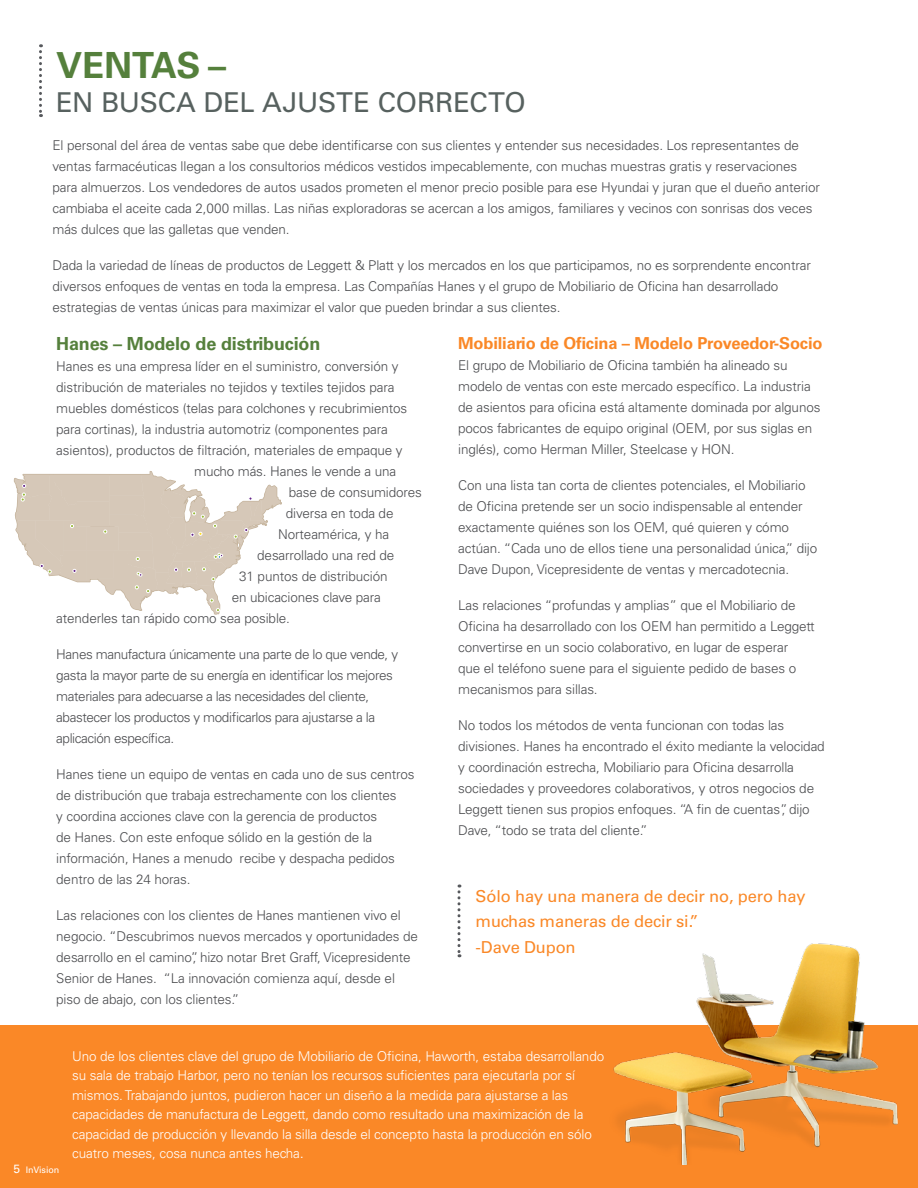
<style>
.page{position:relative;width:918px;height:1188px;background:#fff}
.page>*{position:absolute;margin:0;border:0;box-sizing:border-box;transform-origin:0 0}
.t1{font:700 36px "Univers";letter-spacing:-.01em;color:#55803c}
.t2{font:27.3px "Univers";letter-spacing:-.005em;color:#57615f}
.t3{font:700 18px "Univers";letter-spacing:-.01em;color:#55803c}
.t4{font:16.5px/25.5px "Univers";letter-spacing:-.01em;color:#fa8827}
.t5{font:700 16.5px "Univers";letter-spacing:-.01em;color:#fa8827}
.t6{font:300 13.5px/21px "Univers";letter-spacing:-.01em;color:#4b4c4f}
.t7{font:300 13.5px/19.5px "Univers";letter-spacing:-.01em;color:#fff}
.t8{font:300 13.5px/21px "Univers";letter-spacing:-.03em;color:#4b4c4f}
.t9{font:9px "Univers";letter-spacing:-.01em;color:#fff}
.s1{font-size:12px}
.s2{font-size:15px}
</style>
<div class="page">
<svg style="left:13px;top:471px;width:269px;height:144px"></svg>
<div style="left:0;top:1025px;width:918px;height:163px;background:#fa8827"></div>
<img style="left:613px;top:943px;width:285px;height:221px">
<svg style="left:39px;top:44px;width:3px;height:73px"></svg>
<svg style="left:458px;top:885px;width:2px;height:72px"></svg>
<h1 class="t1" style="left:56px;top:44px;width:171px">Ventas –</h1>
<h2 class="t2" style="left:56px;top:86px;width:79px">En busca</h2>
<h2 class="t2" style="left:204px;top:86px;width:36px">dela</h2>
<h2 class="t2" style="left:282px;top:86px;width:32px">justec</h2>
<h2 class="t2" style="left:396px;top:86px;width:75px">orrect</h2>
<h2 class="t2" style="left:505px;top:86px;width:23px">o</h2>
<p class="t6" style="left:52px;top:135px;width:769px">El personal del área de ventas sabe que debe identificarse con sus clientes y entender sus necesidades. Los representantes de ventas farmacéuticas llegan a los consultorios médicos vestidos impecablemente, con muchas muestras gratis y reservaciones para almuerzos. Los vendedores de autos usados prometen el menor precio posible para ese Hyundai y juran que el dueño anterior cambiaba el aceite cada 2,000 millas. Las niñas exploradoras se acercan a los amigos, familiares y vecinos con sonrisas dos veces más dulces que las galletas que venden.</p>
<p class="t6" style="left:52px;top:255px;width:760px">Dada la variedad de líneas de productos de Leggett &amp; Platt y los mercados en los que participamos, no es sorprendente encontrar diversos enfoques de ventas en toda la empresa. Las Compañías Hanes y el grupo de Mobiliario de Oficina han desarrollado estrategias de ventas únicas para maximizar el valor que pueden brindar a sus clientes.</p>
<h3 class="t3" style="left:56px;top:333px;width:266px">Hanes – Modelo de distribución</h3>
<p class="t6" style="left:56px;top:356px;width:344px">Hanes es una empresa líder en el suministro, conversión y</p>
<p class="t6" style="left:56px;top:377px;width:340px">distribución de materiales no tejidos y textiles tejidos para</p>
<p class="t6" style="left:56px;top:398px;width:353px">muebles domésticos (telas para colchones y recubrimientos</p>
<p class="t6" style="left:56px;top:419px;width:333px">para cortinas), la industria automotriz (componentes para</p>
<p class="t6" style="left:56px;top:440px;width:348px">asientos), productos de filtración, materiales de empaque y</p>
<p class="t6" style="left:194px;top:461px;width:204px">mucho más. Hanes le vende a una</p>
<p class="t6" style="left:289px;top:482px;width:135px">base de consumidores</p>
<p class="t6" style="left:286px;top:503px;width:109px">diversa en toda de</p>
<p class="t6" style="left:278px;top:524px;width:112px">Norteamérica, y ha</p>
<p class="t6" style="left:257px;top:545px;width:139px">desarrollado una red de</p>
<p class="t6" style="left:239px;top:566px;width:150px">31 puntos de distribución</p>
<p class="t6" style="left:232px;top:587px;width:151px">en ubicaciones clave para</p>
<p class="t6" style="left:56px;top:608px;width:235px">atenderles tan rápido como sea posible.</p>
<p class="t8" style="left:56px;top:644px;width:343px">Hanes manufactura únicamente una parte de lo que vende, y gasta la mayor parte de su energía en identificar los mejores materiales para adecuarse a las necesidades del cliente, abastecer los productos y modificarlos para ajustarse a la aplicación específica.</p>
<p class="t6" style="left:56px;top:764px;width:360px">Hanes tiene un equipo de ventas en cada uno de sus centros de distribución que trabaja estrechamente con los clientes<br>y coordina acciones clave con la gerencia de productos<br>de Hanes. Con este enfoque sólido en la gestión de la información, Hanes a menudo recibe y despacha pedidos dentro de las 24 horas.</p>
<p class="t6" style="left:56px;top:905px;width:363px">Las relaciones con los clientes de Hanes mantienen vivo el negocio. “Descubrimos nuevos mercados y oportunidades de desarrollo en el camino”, hizo notar Bret Graff, Vicepresidente Senior de Hanes. “La innovación comienza aquí, desde el piso de abajo, con los clientes.”</p>
<p class="t5" style="left:458px;top:333px;width:366px">Mobiliario de Oficina – Modelo Proveedor-Socio</p>
<p class="t6" style="left:458px;top:355px;width:364px">El grupo de Mobiliario de Oficina también ha alineado su modelo de ventas con este mercado específico. La industria de asientos para oficina está altamente dominada por algunos pocos fabricantes de equipo original (OEM, por sus siglas en inglés), como Herman Miller, Steelcase y HON.</p>
<p class="t6" style="left:458px;top:475px;width:361px">Con una lista tan corta de clientes potenciales, el Mobiliario de Oficina pretende ser un socio indispensable al entender exactamente quiénes son los OEM, qué quieren y cómo actúan. “Cada uno de ellos tiene una personalidad única,” dijo Dave Dupon, Vicepresidente de ventas y mercadotecnia.</p>
<p class="t6" style="left:458px;top:595px;width:358px">Las relaciones “profundas y amplias” que el Mobiliario de Oficina ha desarrollado con los OEM han permitido a Leggett convertirse en un socio colaborativo, en lugar de esperar<br>que el teléfono suene para el siguiente pedido de bases o mecanismos para sillas.</p>
<p class="t6" style="left:458px;top:715px;width:368px">No todos los métodos de venta funcionan con todas las divisiones. Hanes ha encontrado el éxito mediante la velocidad y coordinación estrecha, Mobiliario para Oficina desarrolla sociedades y proveedores colaborativos, y otros negocios de Leggett tienen sus propios enfoques. “A fin de cuentas”, dijo Dave, “todo se trata del cliente.”</p>
<p class="t4" style="left:476px;top:883px;width:331px">Sólo hay una manera de decir no, pero hay muchas maneras de decir si.”<br>-Dave Dupon</p>
<p class="t9" style="left:14px;top:1165px;width:47px"><span class="s1">5</span> InVision</p>
<p class="t7" style="left:72px;top:1046px;width:534px">Uno de los clientes clave del grupo de Mobiliario de Oficina, Haworth, estaba desarrollando su sala de trabajo Harbor, pero no tenían los recursos suficientes para ejecutarla por sí mismos. Trabajando juntos, pudieron hacer un diseño a la medida para ajustarse a las capacidades de manufactura de Leggett, dando como resultado una maximización de la capacidad de producción y llevando la silla desde el concepto hasta la producción en sólo cuatro meses, cosa nunca antes hecha<span class="s2">.</span></p>
</div>
